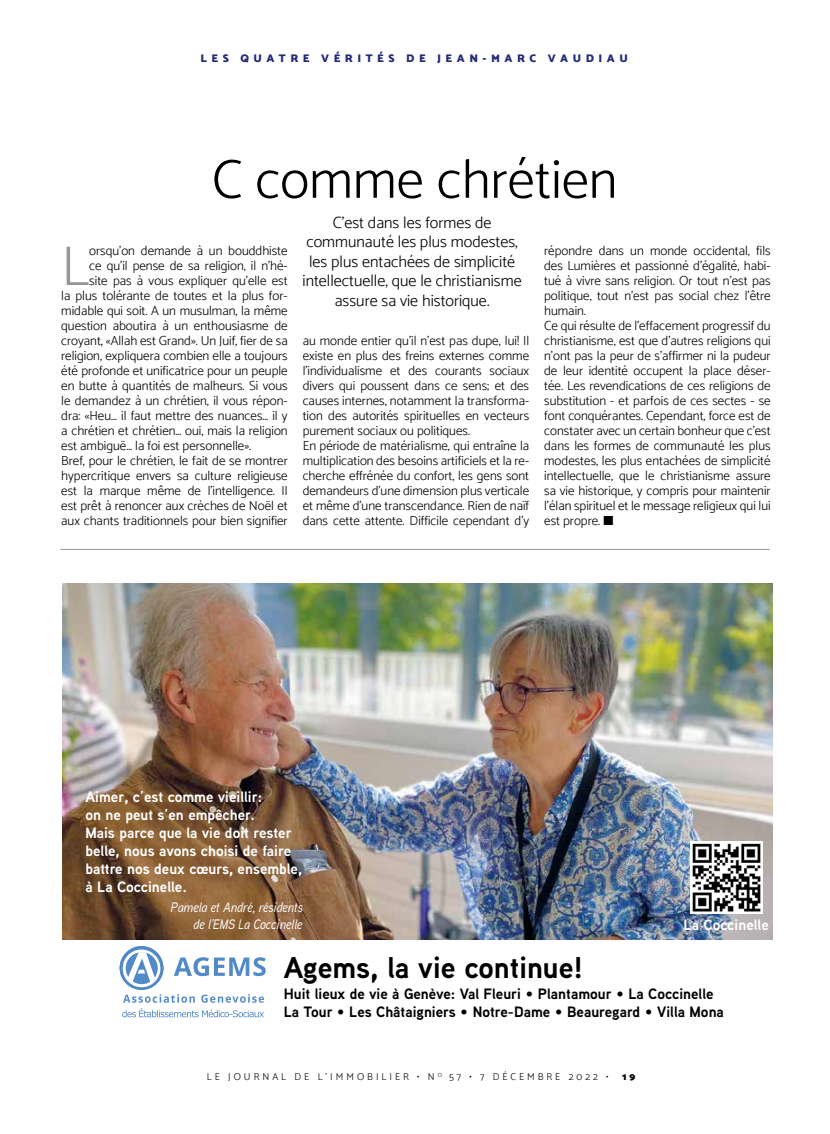
<style>
.page{position:relative;width:830px;height:1134px;background:#fff}
.page>*{position:absolute;margin:0;border:0;box-sizing:border-box;transform-origin:0 0}
.t1{font:300 56.38px "Catamaran";color:#979696}
.t2{font:300 55px "Catamaran";color:#000}
.t3{font:700 30px "Aaux Next";color:#000}
.t4{font:300 16.25px/19.5px "Catamaran";color:#000;text-align:center}
.t5{font:700 15px/18px "Aaux Next";color:#fff}
.t6{font:700 15px/18px "Aaux Next";color:#000}
.t7{font:italic 500 13.75px/16.5px "Aaux Next";color:#fff;text-align:right;scale:.9 1}
.t8{font:300 13.12px/15px "Catamaran";color:#000}
.t9{font:900 11.25px "Catamaran";letter-spacing:.4em;color:#232c77}
.t10{font:300 10px "Catamaran";letter-spacing:.3em;color:#000}
.t11{font:900 10px "Catamaran";color:#000}
</style>
<div class="page">
<hr style="left:60px;top:549px;width:709px;height:1px;background:#979696">
<img style="left:62px;top:583px;width:710px;height:356px">
<svg style="left:174px;top:957px;width:91px;height:19px"></svg>
<svg style="left:122px;top:994px;width:142px;height:23px"></svg>
<svg style="left:120px;top:946px;width:43px;height:44px"></svg>
<svg style="left:123px;top:949px;width:37px;height:38px"></svg>
<svg style="left:126px;top:952px;width:32px;height:32px"></svg>
<svg style="left:128px;top:952px;width:27px;height:31px"></svg>
<img style="left:690px;top:841px;width:71px;height:72px">
<p class="t9" style="left:200px;top:51px;width:429px">LES QUATRE VÉRITÉS DE JEAN-MARC VAUDIAU</p>
<h2 class="t2" style="left:212px;top:147px;width:406px">C comme chrétien</h2>
<h1 class="t1" style="left:61px;top:233px;width:30px">L</h1>
<p class="t8" style="left:89px;top:243px;width:200px">orsqu’on demande à un bouddhiste</p>
<p class="t8" style="left:89px;top:258px;width:200px">ce qu’il pense de sa religion, il n’hé-</p>
<p class="t8" style="left:89px;top:273px;width:200px">site pas à vous expliquer qu’elle est</p>
<p class="t8" style="left:61px;top:288px;width:228px">la plus tolérante de toutes et la plus for-</p>
<p class="t8" style="left:61px;top:303px;width:228px">midable qui soit. A un musulman, la même</p>
<p class="t8" style="left:61px;top:318px;width:228px">question aboutira à un enthousiasme de</p>
<p class="t8" style="left:61px;top:333px;width:228px">croyant, «Allah est Grand». Un Juif, fier de sa</p>
<p class="t8" style="left:61px;top:348px;width:228px">religion, expliquera combien elle a toujours</p>
<p class="t8" style="left:61px;top:363px;width:228px">été profonde et unificatrice pour un peuple</p>
<p class="t8" style="left:61px;top:378px;width:228px">en butte à quantités de malheurs. Si vous</p>
<p class="t8" style="left:61px;top:393px;width:228px">le demandez à un chrétien, il vous répon-</p>
<p class="t8" style="left:61px;top:408px;width:228px">dra: «Heu… il faut mettre des nuances… il y</p>
<p class="t8" style="left:61px;top:423px;width:228px">a chrétien et chrétien… oui, mais la religion</p>
<p class="t8" style="left:61px;top:438px;width:191px">est ambiguë… la foi est personnelle».</p>
<p class="t8" style="left:61px;top:453px;width:228px">Bref, pour le chrétien, le fait de se montrer</p>
<p class="t8" style="left:61px;top:468px;width:228px">hypercritique envers sa culture religieuse</p>
<p class="t8" style="left:61px;top:483px;width:228px">est la marque même de l’intelligence. Il</p>
<p class="t8" style="left:61px;top:498px;width:228px">est prêt à renoncer aux crèches de Noël et</p>
<p class="t8" style="left:61px;top:513px;width:228px">aux chants traditionnels pour bien signifier</p>
<p class="t4" style="left:302px;top:212px;width:220px">C’est dans les formes de communauté les plus modestes, les plus entachées de simplicité intellectuelle, que le christianisme assure sa vie historique.</p>
<p class="t8" style="left:302px;top:333px;width:228px">au monde entier qu’il n’est pas dupe, lui! Il existe en plus des freins externes comme l’individualisme et des courants sociaux divers qui poussent dans ce sens; et des causes internes, notamment la transforma&shy;tion des autorités spirituelles en vecteurs purement sociaux ou politiques.<br>En période de matérialisme, qui entraîne la multiplication des besoins artificiels et la re&shy;cherche effrénée du confort, les gens sont demandeurs d’une dimension plus verticale et même d’une transcendance. Rien de naïf dans cette attente. Difficile cependant d’y</p>
<p class="t8" style="left:544px;top:243px;width:228px">répondre dans un monde occidental, fils des Lumières et passionné d’égalité, habi&shy;tué à vivre sans religion. Or tout n’est pas politique, tout n’est pas social chez l’être humain.<br>Ce qui résulte de l’effacement progressif du christianisme, est que d’autres religions qui n’ont pas la peur de s’affirmer ni la pudeur de leur identité occupent la place déser&shy;tée. Les revendications de ces religions de substitution - et parfois de ces sectes - se font conquérantes. Cependant, force est de constater avec un certain bonheur que c’est dans les formes de communauté les plus modestes, les plus entachées de simplicité intellectuelle, que le christianisme assure sa vie historique, y compris pour maintenir l’élan spirituel et le message religieux qui lui est propre. ■</p>
<p class="t5" style="left:85px;top:788px;width:218px">Aimer, c’est comme vieillir:<br>on ne peut s’en empêcher.<br>Mais parce que la vie doit rester belle, nous avons choisi de faire battre nos deux cœurs, ensemble, à La Coccinelle.</p>
<p class="t7" style="left:170px;top:899px;width:148px">Pamela et André, résidents de l’EMS La Coccinelle</p>
<p class="t5" style="left:683px;top:916px;width:87px">La Coccinelle</p>
<h3 class="t3" style="left:283px;top:946px;width:301px">Agems, la vie continue!</h3>
<p class="t6" style="left:283px;top:984px;width:441px">Huit lieux de vie à Genève: Val Fleuri • Plantamour • La Coccinelle<br>La Tour • Les Châtaigniers • Notre-Dame • Beauregard • Villa Mona</p>
<p class="t10" style="left:207px;top:1071px;width:403px">LE JOURNAL DE L’IMMOBILIER • N <sup>O</sup> 57 • 7 DÉCEMBRE 2022 •</p>
<p class="t11" style="left:622px;top:1071px;width:15px">1 9</p>
</div>
